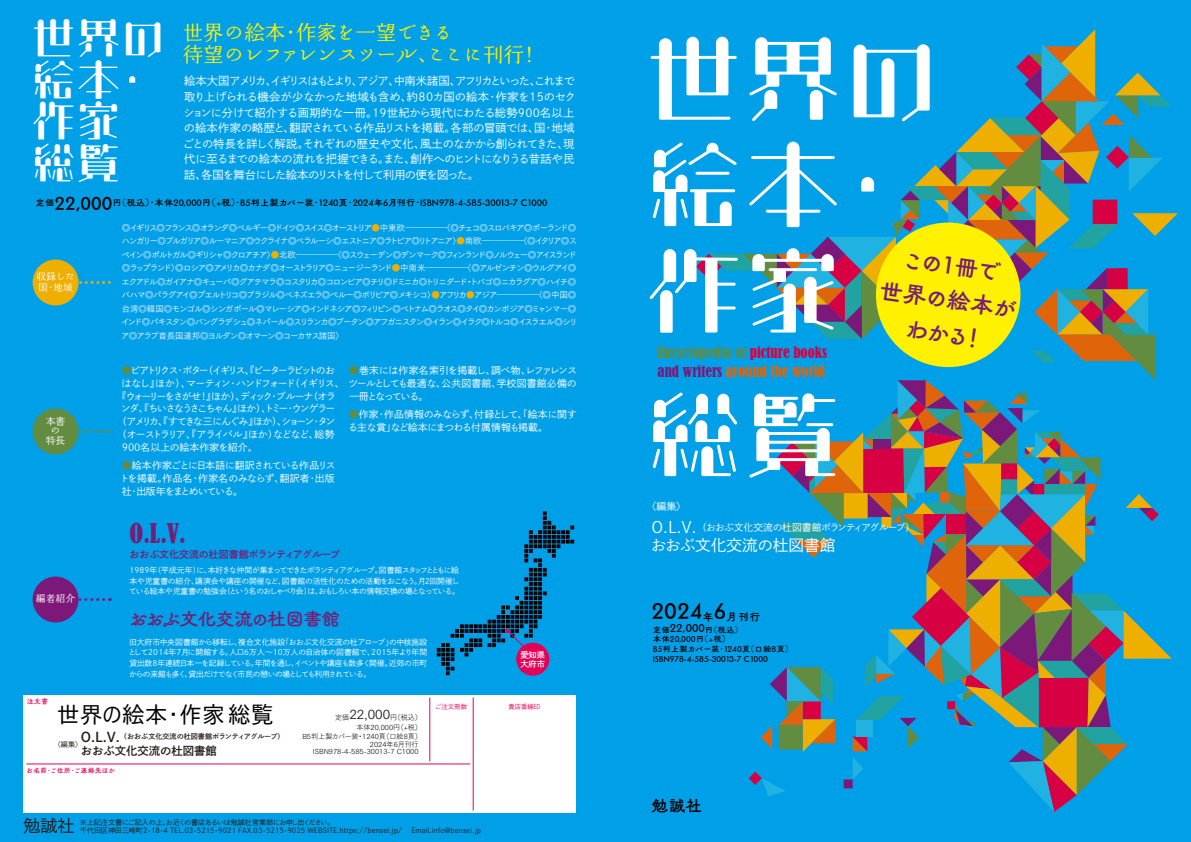
<style>
.page{position:relative;width:1191px;height:842px;background:#00a0e9}
.page>*{position:absolute;margin:0;border:0;box-sizing:border-box;transform-origin:0 0}
.t1{font:99.3px/106.4px "TA candy";color:#fff}
.t2{font:45px/41.8px "TA candy";color:#fff}
.t3{font:condensed 25.5px "Bernard";color:#751e73}
.t4{font:24.8px/34px "Tsuku AM Gothic S Std B";color:#751e73;text-align:center}
.t5{font:22.9px "IPAUI Gothic";color:#000}
.t6{font:22.7px "Tsuku AM Gothic S Std B";color:#000}
.t7{font:20.6px/21.2px "Kinuta Marumin Old Std N R";letter-spacing:-.025em;color:#fff100}
.t8{font:19.1px "Tsuku ANC Rd Go S Std B";letter-spacing:-.07em;color:#751e73}
.t9{font:17px "DNP Shuei Go Gin Std L";color:#231815}
.t10{font:17px "Tsuku AM Gothic S Std B";color:#000}
.t11{font:15.7px "DNP Shuei Go Gin Std L";color:#fff}
.t12{font:condensed 14.8px/18.7px "Bernard";color:#628c40}
.t13{font:11.3px/15.6px "DNP Shuei Go Gin Std L";letter-spacing:-.05em;color:#fff}
.t14{font:11.3px "DNP Shuei Go Gin Std B";color:#231815}
.t15{font:9.9px/12.8px "DNP Shuei Go Gin Std L";letter-spacing:-.1em;color:#fff;text-align:justify}
.t16{font:9.9px/12.8px "DNP Shuei Go Gin Std L";letter-spacing:-.045em;color:#fff}
.t17{font:9.9px "DNP Shuei Go Gin Std L";letter-spacing:-.205em;color:#fff}
.t18{font:9.9px "DNP Shuei Go Gin Std L";letter-spacing:-.155em;color:#fff}
.t19{font:9.9px "DNP Shuei Go Gin Std L";letter-spacing:-.16em;color:#fff}
.t20{font:9.9px "DNP Shuei Go Gin Std L";letter-spacing:-.17em;color:#fff}
.t21{font:9.9px "DNP Shuei Go Gin Std L";letter-spacing:-.125em;color:#fff}
.t22{font:9.9px "DNP Shuei Go Gin Std L";letter-spacing:-.005em;color:#fff}
.t23{font:9.9px "DNP Shuei Go Gin Std B";color:#751e73}
.t24{font:9.9px/9.2px "Kinuta Marumin Old Std N R";color:#fff;text-align:center}
.t25{font:9.9px "DNP Shuei Go Gin Std L";color:#fff}
.t26{font:9.9px "DNP Shuei Go Gin Std L";letter-spacing:-.15em;color:#fff}
.t27{font:9.8px "DNP Shuei Go Gin Std L";letter-spacing:-.04em;color:#fff}
.t28{font:9.4px "Tsuku AM Gothic S Std B";color:#000}
.t29{font:8.5px/13.5px "Tsuku Go Pr 5 N R";letter-spacing:-.17em;color:#fff}
.t30{font:8.5px/9.9px "Tsuku AM Gothic S Std B";color:#000}
.t31{font:8.3px/9.1px "Shuei Go Kin Std B";color:#fff}
.t32{font:7.8px/10.6px "DNP Shuei Go Gin Std L";letter-spacing:-.085em;color:#fff;text-align:justify}
.t33{font:7.1px "DNP Shuei Go Gin Std L";color:#231815}
.t34{font:7.1px/9.9px "Tsuku Go Pr 5 N L";color:#000;text-align:right}
.t35{font:7.1px "DNP Shuei Go Gin Std L";letter-spacing:-.03em;color:#231815}
.t36{font:7.1px "DNP Shuei Go Gin Std B";color:#231815}
.t37{font:7.1px "Tsuku AM Gothic S Std B";letter-spacing:-.02em;color:#e50057}
.t38{font:7.1px "Tsuku AM Gothic S Std B";color:#e50057}
.t39{font:6.4px "DNP Shuei Go Gin Std L";color:#e50057}
.s1{font-size:18.8px}
.s2{color:#eeaf00}
.s3{color:#628c40}
.s4{font-size:12.8px}
.s5{font-size:13.5px}
.s6{color:#d70043}
.s7{color:#7c187a}
.s8{color:#e0640a}
.s9{font-size:15.7px}
.s10{font-size:11.3px}
</style>
<div class="page">
<svg style="left:696px;top:29px;width:481px;height:783px"></svg>
<div style="left:843px;top:779px;width:9px;height:9px;background:#7c187a"></div>
<div style="left:876px;top:223px;width:144px;height:144px;background:#fff100;border-radius:50%"></div>
<div style="left:33px;top:576px;width:46px;height:46px;background:#7c187a;border-radius:50%"></div>
<div style="left:33px;top:408px;width:46px;height:46px;background:#628c40;border-radius:50%"></div>
<div style="left:33px;top:259px;width:46px;height:46px;background:#eeaf00;border-radius:50%"></div>
<svg style="left:78px;top:430px;width:32px;height:3px"></svg>
<svg style="left:78px;top:598px;width:32px;height:3px"></svg>
<svg style="left:78px;top:281px;width:31px;height:3px"></svg>
<svg style="left:437px;top:511px;width:137px;height:164px"></svg>
<div style="left:516px;top:643px;width:33px;height:33px;background:#e50057;border-radius:50%"></div>
<div style="left:23px;top:695px;width:553px;height:117px;background:#fff"></div>
<hr style="left:26px;top:763px;width:444px;height:1px;background:#e50057">
<hr style="left:429px;top:697px;width:1px;height:64px;background:#e50057">
<hr style="left:473px;top:697px;width:1px;height:113px;background:#e50057">
<h2 class="t2" style="left:31px;top:17px;width:137px">世界の絵本・作家総覧</h2>
<p class="t28" style="left:36px;top:196px;width:513px">定価<span class="s1">22,000</span>円（税込）・本体20,000円（+税）・B5判上製カバー装・1240頁・2024年6月刊行・ISBN978-4-585-30013-7 C1000</p>
<h3 class="t7" style="left:183px;top:23px;width:358px">世界の絵本・作家を一望できる<br>待望のレファレンスツール、ここに刊行！</h3>
<p class="t13" style="left:183px;top:73px;width:394px">絵本大国アメリカ、イギリスはもとより、アジア、中南米諸国、アフリカといった、これまで取り上げられる機会が少なかった地域も含め、約80カ国の絵本・作家を15のセクションに分けて紹介する画期的な一冊。19世紀から現代にわたる総勢900名以上の絵本作家の略歴と、翻訳されている作品リストを掲載。各部の冒頭では、国・地域ごとの特長を詳しく解説。それぞれの歴史や文化、風土のなかから創られてきた、現代に至るまでの絵本の流れを把握できる。また、創作へのヒントになりうる昔話や民話、各国を舞台にした絵本のリストを付して利用の便を図った。</p>
<p class="t24" style="left:36px;top:272px;width:40px;line-height:10.6px;text-align:left">収録した国・地域</p>
<p class="t24" style="left:46px;top:417px;width:21px">本書の特長</p>
<p class="t24" style="left:36px;top:595px;width:41px">編者紹介</p>
<p class="t29" style="left:121px;top:220px;width:458px">◎イギリス◎フランス◎オランダ◎ベルギー◎ドイツ◎スイス◎オーストリア<span class="s2">●</span>中東欧―〈◎チェコ◎スロバキア◎ポーランド◎ハンガリー◎ブルガリア◎ルーマニア◎ウクライナ◎ベラルーシ◎エストニア◎ラトビア◎リトアニア〉<span class="s2">●</span>南欧―〈◎イタリア◎スペイン◎ポルトガル◎ギリシャ◎クロアチア〉<span class="s2">●</span>北欧―〈◎スウェーデン◎デンマーク◎フィンランド◎ノルウェー◎アイスランド◎ラップランド〉◎ロシア◎アメリカ◎カナダ◎オーストラリア◎ニュージーランド<span class="s2">●</span>中南米―〈◎アルゼンチン◎ウルグアイ◎エクアドル◎ガイアナ◎キューバ◎グアテマラ◎コスタリカ◎コロンビア◎チリ◎ドミニカ◎トリニダード・トバゴ◎ニカラグア◎ハイチ◎バハマ◎パラグアイ◎プエルトリコ◎ブラジル◎ベネズエラ◎ペルー◎ボリビア◎メキシコ〉<span class="s2">●</span>アフリカ<span class="s2">●</span>アジア―〈◎中国◎台湾◎韓国◎モンゴル◎シンガポール◎マレーシア◎インドネシア◎フィリピン◎ベトナム◎ラオス◎タイ◎カンボジア◎ミャンマー◎インド◎パキスタン◎バングラデシュ◎ネパール◎スリランカ◎ブータン◎アフガニスタン◎イラン◎イラク◎トルコ◎イスラエル◎シリア◎アラブ首長国連邦◎ヨルダン◎オマーン◎コーカサス諸国〉</p>
<p class="t22" style="left:349px;top:364px;width:230px"><span class="s3">●</span>巻末には作家名索引を掲載し、調べ物、レファレンス</p>
<p class="t26" style="left:349px;top:389px;width:81px">一冊となっている。</p>
<p class="t16" style="left:348px;top:408px;width:230px"><span class="s3">●</span>作家・作品情報のみならず、付録として、「絵本に関する主な賞」など絵本にまつわる付属情報も掲載。</p>
<p class="t17" style="left:122px;top:364px;width:215px"><span class="s3">●</span>ビアトリクス・ポター（イギリス、『ピーターラビットのお</p>
<p class="t15" style="left:121px;top:377px;width:457px">はなし』ほか）、マーティン・ハンドフォード（イギリス、ツールとしても最適な、公共図書館、学校図書館必備の</p>
<p class="t18" style="left:117px;top:389px;width:221px">『ウォーリーをさがせ！』ほか）、ディック・ブルーナ（オラ</p>
<p class="t19" style="left:121px;top:402px;width:216px">ンダ、『ちいさなうさこちゃん』ほか）、トミー・ウンゲラー</p>
<p class="t20" style="left:117px;top:415px;width:220px">（アメリカ、『すてきな三にんぐみ』ほか）、ショーン・タン</p>
<p class="t21" style="left:117px;top:427px;width:219px">（オーストラリア、『アライバル』ほか）などなど、総勢</p>
<p class="t25" style="left:122px;top:440px;width:137px">900名以上の絵本作家を紹介。</p>
<p class="t15" style="left:120px;top:459px;width:217px"><span class="s3">●</span>絵本作家ごとに日本語に翻訳されている作品リストを掲載。作品名・作家名のみならず、翻訳者・出版社・出版年をまとめいている。</p>
<h3 class="t3" style="left:129px;top:519px;width:58px">O.L.V.</h3>
<p class="t23" style="left:129px;top:547px;width:212px">おおぶ文化交流の杜図書館ボランティアグループ</p>
<p class="t32" style="left:129px;top:565px;width:332px">1989年（平成元年）に、本好きな仲間が集まってできたボランティアグループ。図書館スタッフとともに絵本や児童書の紹介、講演会や講座の開催など、図書館の活性化のための活動をおこなう。月2回開催している絵本や児童書の勉強会（という名のおしゃべり会）は、おもしろい本の情報交換の場となっている。</p>
<h3 class="t8" style="left:128px;top:604px;width:214px">おおぶ文化交流の杜図書館</h3>
<p class="t32" style="left:128px;top:636px;width:300px">旧大府市中央図書館から移転し、複合文化施設「おおぶ文化交流の杜アローブ」の中核施設として2014年7月に開館する。人口6万人～10万人の自治体の図書館で、2015年より年間貸出数8年連続日本一を記録している。年間を通し、イベントや講座も数多く開催。近郊の市町からの来館も多く、貸出だけでなく市民の憩いの場としても利用されている。</p>
<p class="t31" style="left:520px;top:650px;width:26px">愛知県大府市</p>
<p class="t38" style="left:27px;top:696px;width:23px">注文書</p>
<h3 class="t5" style="left:57px;top:703px;width:218px">世界の絵本・作家総覧</h3>
<p class="t34" style="left:335px;top:712px;width:88px">定価<span class="s4">22,000</span>円（税込）本体20,000円（+税）</p>
<p class="t34" style="left:370px;top:732px;width:54px;line-height:7.8px;text-align:left;text-indent:-68px">B5判上製カバー装・1240頁（口絵8頁）<br>2024年6月刊行</p>
<p class="t34" style="left:313px;top:746px;width:107px">ISBN978-4-585-30013-7 C1000</p>
<p class="t36" style="left:81px;top:731px;width:205px"><span class="s5">O.L.V.</span>（おおぶ文化交流の杜図書館ボランティアグループ）</p>
<h3 class="t14" style="left:81px;top:742px;width:138px">おおぶ文化交流の杜図書館</h3>
<p class="t33" style="left:54px;top:739px;width:30px">〈編集〉</p>
<p class="t37" style="left:26px;top:765px;width:90px">お名前・ご住所・ご連絡先ほか</p>
<p class="t39" style="left:435px;top:702px;width:33px">ご注文冊数</p>
<p class="t39" style="left:508px;top:702px;width:33px">貴店番線印</p>
<h3 class="t9" style="left:23px;top:814px;width:53px">勉誠社</h3>
<p class="t33" style="left:80px;top:825px;width:402px">千代田区神田三崎町2-18-4 TEL.03-5215-9021 FAX.03-5215-9025 WEBSITE.https://bensei.jp/ 　Email.info@bensei.jp</p>
<p class="t35" style="left:80px;top:817px;width:256px">※上記注文書にご記入の上、お近くの書店あるいは勉誠社営業部にお申し出ください。</p>
<h1 class="t1" style="left:644px;top:26px;width:300px">世界の絵本・作家</h1>
<h3 class="t4" style="left:886px;top:238px;width:140px;rotate:8deg">この１冊で<br>世界の絵本がわかる！</h3>
<h3 class="t12" style="left:657px;top:343px;width:171px">Encyclopedia of <span class="s6">picture books </span><span class="s7">and writers</span> <span class="s8">around the world</span></h3>
<h1 class="t1" style="left:644px;top:383px;width:200px">総覧</h1>
<p class="t15" style="left:646px;top:500px;width:41px">〈編集〉</p>
<p class="t27" style="left:651px;top:520px;width:265px"><span class="s9">O.L.V.</span>（おおぶ文化交流の杜図書館ボランティアグループ）</p>
<h3 class="t11" style="left:650px;top:534px;width:186px">おおぶ文化交流の杜図書館</h3>
<h3 class="t6" style="left:651px;top:594px;width:111px">2024<span class="s10">年</span>6<span class="s10">月刊行</span></h3>
<p class="t30" style="left:653px;top:624px;width:142px">定価<span class="s10">22,000</span>円（税込）<br>本体20,000円（+税）<br>B5判上製カバー装・1240頁（口絵8頁）<br>ISBN978-4-585-30013-7 C1000</p>
<h3 class="t10" style="left:651px;top:793px;width:53px">勉誠社</h3>
</div>
